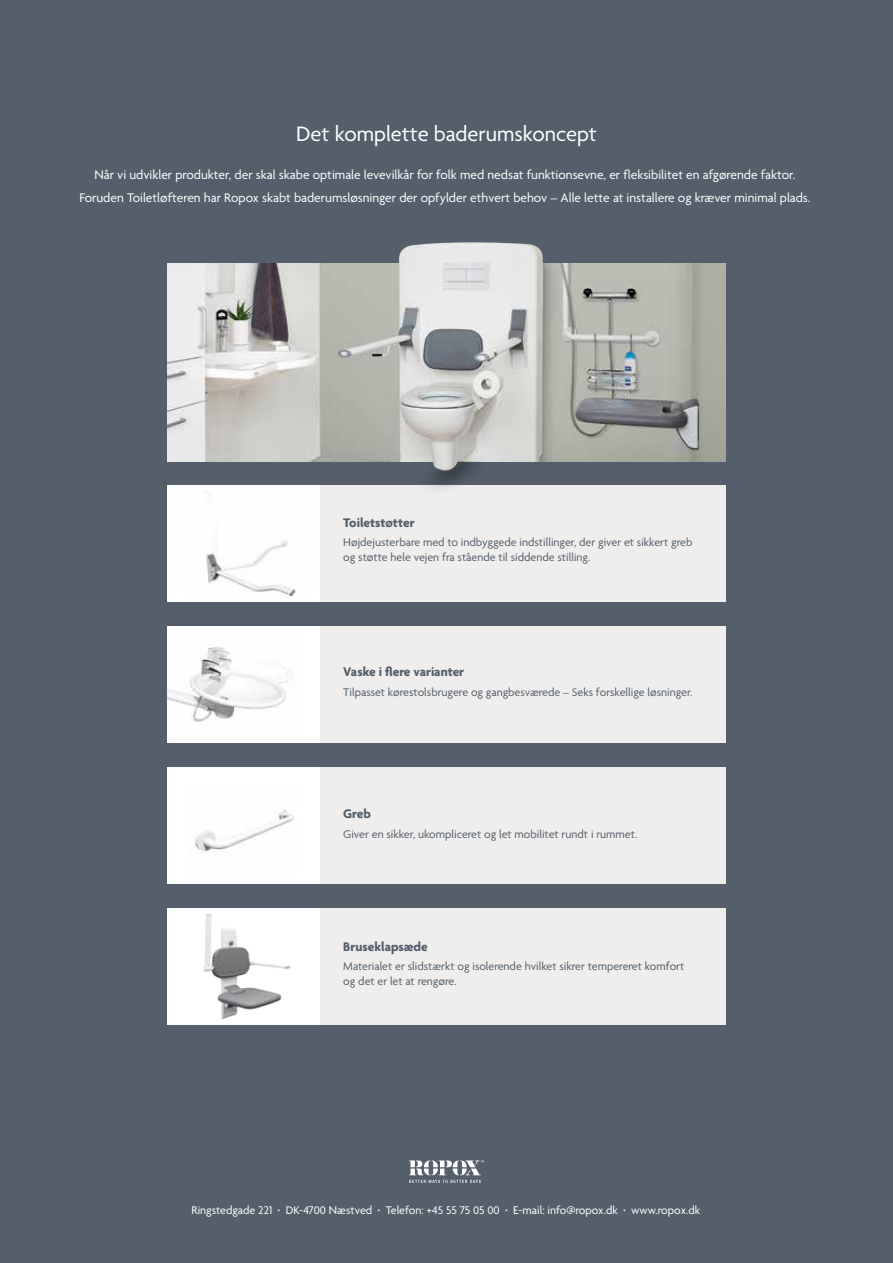
<style>
.page{position:relative;width:893px;height:1263px;background:#545f6b}
.page>*{position:absolute;margin:0;border:0;box-sizing:border-box;transform-origin:0 0}
.t1{font:22.5px "Agenda";color:#fff}
.t2{font:13.5px/22.5px "Agenda";color:#fff;text-align:center}
.t3{font:700 13.5px "Agenda";color:#545f6b}
.t4{font:12px/15px "Agenda";color:#545f6b}
.t5{font:12px "Agenda";color:#fff}
.s1{font-size:6px}
</style>
<div class="page">
<svg style="left:409px;top:1160px;width:75px;height:23px"></svg>
<div style="left:167px;top:626px;width:153px;height:117px;background:#fff"></div>
<img style="left:167px;top:646px;width:126px;height:76px">
<div style="left:320px;top:626px;width:406px;height:117px;background:#efeeed"></div>
<div style="left:167px;top:767px;width:153px;height:117px;background:#fff"></div>
<img style="left:195px;top:809px;width:99px;height:43px">
<div style="left:320px;top:767px;width:406px;height:117px;background:#efeeed"></div>
<div style="left:167px;top:486px;width:153px;height:116px;background:#fff"></div>
<img style="left:206px;top:540px;width:90px;height:58px">
<div style="left:320px;top:486px;width:406px;height:116px;background:#efeeed"></div>
<div style="left:167px;top:909px;width:153px;height:116px;background:#fff"></div>
<img style="left:203px;top:913px;width:88px;height:107px">
<div style="left:320px;top:909px;width:406px;height:116px;background:#efeeed"></div>
<img style="left:167px;top:264px;width:559px;height:197px">
<img style="left:391px;top:472px;width:106px;height:17px">
<img style="left:339px;top:242px;width:204px;height:230px">
<h1 class="t1" style="left:296px;top:122px;width:302px">Det komplette baderumskoncept</h1>
<p class="t2" style="left:79px;top:164px;width:733px">Når vi udvikler produkter, der skal skabe optimale levevilkår for folk med nedsat funktionsevne, er fleksibilitet en afgørende faktor.<br>Foruden Toiletløfteren har Ropox skabt baderumsløsninger der opfylder ethvert behov – Alle lette at installere og kræver minimal plads.</p>
<p class="t3" style="left:343px;top:515px;width:73px">Toiletstøtter</p>
<p class="t4" style="left:343px;top:536px;width:351px">Højdejusterbare med to indbyggede indstillinger, der giver et sikkert greb og støtte hele vejen fra stående til siddende stilling.</p>
<p class="t3" style="left:343px;top:665px;width:122px">Vaske i flere varianter</p>
<p class="t4" style="left:343px;top:685px;width:351px">Tilpasset kørestolsbrugere og gangbesværede – Seks forskellige løsninger.</p>
<p class="t3" style="left:343px;top:807px;width:29px">Greb</p>
<p class="t4" style="left:343px;top:827px;width:296px">Giver en sikker, ukompliceret og let mobilitet rundt i rummet.</p>
<p class="t3" style="left:343px;top:939px;width:86px">Bruseklapsæde</p>
<p class="t4" style="left:343px;top:960px;width:343px">Materialet er slidstærkt og isolerende hvilket sikrer tempereret komfort og det er let at rengøre.</p>
<p class="t5" style="left:191px;top:1203px;width:510px">Ringstedgade 221 <span class="s1">•</span> DK-4700 Næstved <span class="s1">•</span> Telefon: +45 55 75 05 00 <span class="s1">•</span> E-mail: info@ropox.dk <span class="s1">•</span> www.ropox.dk</p>
</div>
